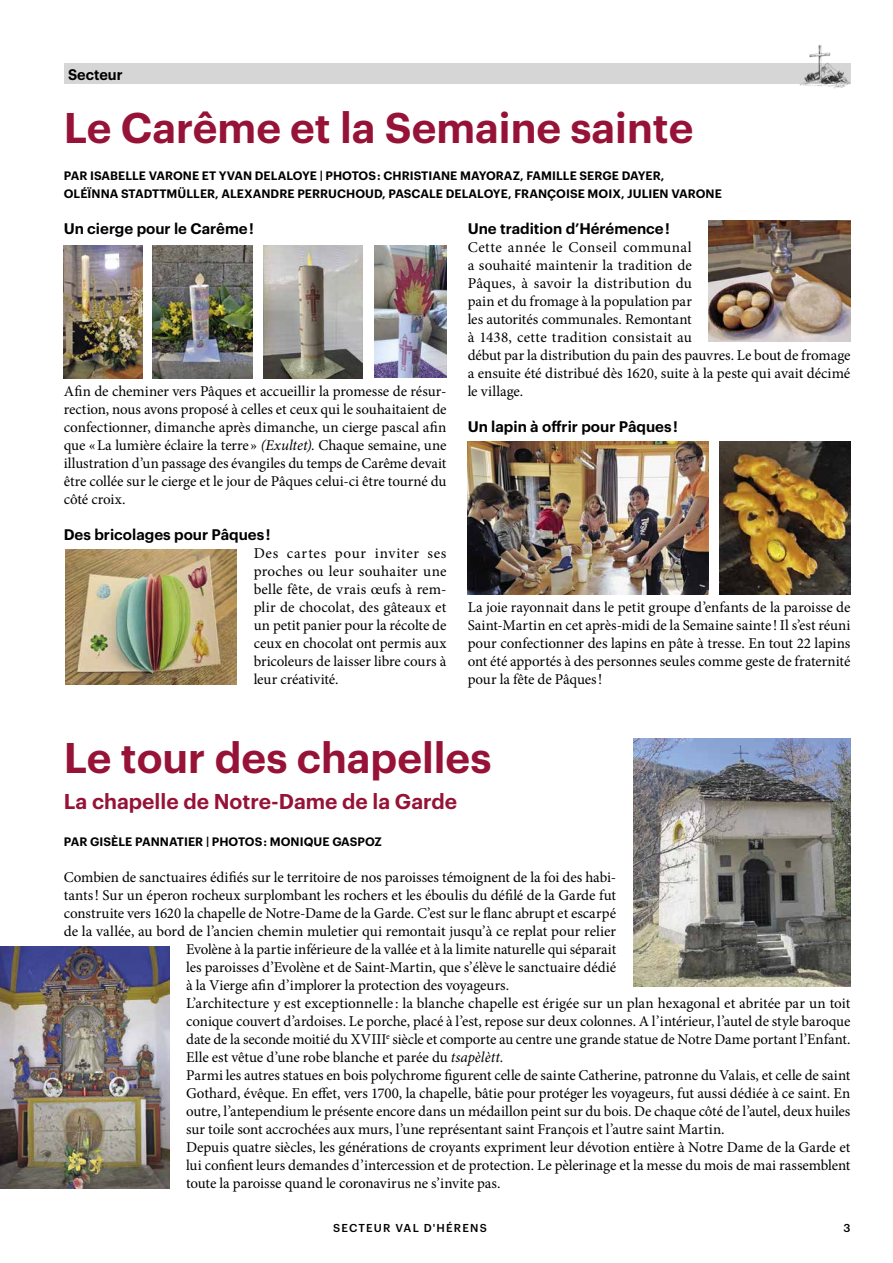
<style>
.page{position:relative;width:893px;height:1263px;background:#fff}
.page>*{position:absolute;margin:0;border:0;box-sizing:border-box;transform-origin:0 0}
.t1{font:600 42px "Graphik";color:#961337}
.t2{font:600 21px "Graphik";color:#961337}
.t3{font:15px/18px "Minion Pro";letter-spacing:-.005em;color:#000;text-align:justify}
.t4{font:600 15px "Graphik";color:#000}
.t5{font:600 15px "Graphik";color:#000;scale:.96 1}
.t6{font:600 12px/18px "Graphik";letter-spacing:.005em;color:#000}
.t7{font:500 11.25px "Graphik";letter-spacing:.105em;color:#000}
.s1{font-style:italic}
</style>
<div class="page">
<div style="left:64px;top:64px;width:786px;height:20px;background:#d6d6d6"></div>
<img style="left:796px;top:45px;width:55px;height:44px">
<img style="left:719px;top:441px;width:131px;height:153px">
<img style="left:468px;top:441px;width:240px;height:153px">
<img style="left:65px;top:550px;width:172px;height:134px">
<img style="left:153px;top:245px;width:99px;height:133px">
<img style="left:263px;top:245px;width:100px;height:133px">
<img style="left:374px;top:245px;width:72px;height:133px">
<img style="left:64px;top:245px;width:79px;height:133px">
<img style="left:709px;top:221px;width:141px;height:121px">
<img style="left:633px;top:738px;width:217px;height:248px">
<img style="left:0;top:946px;width:169px;height:242px">
<p class="t5" style="left:68px;top:63px;width:58px">Secteur</p>
<h1 class="t1" style="left:64px;top:95px;width:631px">Le Carême et la Semaine sainte</h1>
<p class="t6" style="left:64px;top:166px;width:659px">PAR ISABELLE VARONE ET YVAN DELALOYE | PHOTOS : CHRISTIANE MAYORAZ, FAMILLE SERGE DAYER,<br>OLÉÏNNA STADTTMÜLLER, ALEXANDRE PERRUCHOUD, PASCALE DELALOYE, FRANÇOISE MOIX, JULIEN VARONE</p>
<p class="t4" style="left:64px;top:217px;width:192px">Un cierge pour le Carême !</p>
<p class="t4" style="left:468px;top:217px;width:204px">Une tradition d’Hérémence !</p>
<p class="t3" style="left:468px;top:238px;width:384px;text-align:left">Cette année le Conseil communal<br>a souhaité maintenir la tradition de<br>Pâques, à savoir la distribution du<br>pain et du fromage à la population par<br>les autorités communales. Remontant<br>à 1438, cette tradition consistait au<br>début par la distribution du pain des pauvres. Le bout de fromage a ensuite été distribué dès 1620, suite à la peste qui avait décimé le village.</p>
<p class="t4" style="left:468px;top:415px;width:212px">Un lapin à offrir pour Pâques !</p>
<p class="t3" style="left:64px;top:382px;width:384px">Afin de cheminer vers Pâques et accueillir la promesse de résur&shy;rection, nous avons proposé à celles et ceux qui le souhaitaient de confectionner, dimanche après dimanche, un cierge pascal afin que «La lumière éclaire la terre» <span class="s1">(Exultet).</span> Chaque semaine, une illustration d’un passage des évangiles du temps de Carême devait être collée sur le cierge et le jour de Pâques celui-ci être tourné du côté croix.</p>
<p class="t4" style="left:64px;top:523px;width:208px">Des bricolages pour Pâques !</p>
<p class="t3" style="left:254px;top:544px;width:194px">Des cartes pour inviter ses proches ou leur souhaiter une belle fête, de vrais œufs à rem&shy;plir de chocolat, des gâteaux et un petit panier pour la récolte de ceux en chocolat ont permis aux bricoleurs de laisser libre cours à leur créativité.</p>
<p class="t3" style="left:468px;top:598px;width:384px">La joie rayonnait dans le petit groupe d’enfants de la paroisse de Saint-Martin en cet après-midi de la Semaine sainte! Il s’est réuni pour confectionner des lapins en pâte à tresse. En tout 22 lapins ont été apportés à des personnes seules comme geste de fraternité pour la fête de Pâques!</p>
<h1 class="t1" style="left:64px;top:725px;width:429px">Le tour des chapelles</h1>
<h2 class="t2" style="left:64px;top:786px;width:395px">La chapelle de Notre-Dame de la Garde</h2>
<p class="t6" style="left:64px;top:832px;width:320px">PAR GISÈLE PANNATIER | PHOTOS : MONIQUE GASPOZ</p>
<p class="t3" style="left:64px;top:868px;width:554px">Combien de sanctuaires édifiés sur le territoire de nos paroisses témoignent de la foi des habi-</p>
<p class="t3" style="left:64px;top:886px;width:554px">tants! Sur un éperon rocheux surplombant les rochers et les éboulis du défilé de la Garde fut</p>
<p class="t3" style="left:64px;top:904px;width:554px">construite vers 1620 la chapelle de Notre-Dame de la Garde. C’est sur le flanc abrupt et escarpé</p>
<p class="t3" style="left:64px;top:922px;width:554px">de la vallée, au bord de l’ancien chemin muletier qui remontait jusqu’à ce replat pour relier</p>
<p class="t3" style="left:186px;top:940px;width:432px">Evolène à la partie inférieure de la vallée et à la limite naturelle qui séparait</p>
<p class="t3" style="left:186px;top:958px;width:431px">les paroisses d’Evolène et de Saint-Martin, que s’élève le sanctuaire dédié</p>
<p class="t3" style="left:186px;top:976px;width:324px">à la Vierge afin d’implorer la protection des voyageurs.</p>
<p class="t3" style="left:186px;top:994px;width:666px">L’architecture y est exceptionnelle : la blanche chapelle est érigée sur un plan hexagonal et abritée par un toit</p>
<p class="t3" style="left:186px;top:1012px;width:666px">conique couvert d’ardoises. Le porche, placé à l’est, repose sur deux colonnes. A l’intérieur, l’autel de style baroque</p>
<p class="t3" style="left:186px;top:1030px;width:666px">date de la seconde moitié du XVIII<sup>e</sup> siècle et comporte au centre une grande statue de Notre Dame portant l’Enfant.</p>
<p class="t3" style="left:186px;top:1048px;width:319px">Elle est vêtue d’une robe blanche et parée du <span class="s1">tsapèlètt.</span></p>
<p class="t3" style="left:186px;top:1066px;width:666px">Parmi les autres statues en bois polychrome figurent celle de sainte Catherine, patronne du Valais, et celle de saint</p>
<p class="t3" style="left:186px;top:1084px;width:666px">Gothard, évêque. En effet, vers 1700, la chapelle, bâtie pour protéger les voyageurs, fut aussi dédiée à ce saint. En</p>
<p class="t3" style="left:186px;top:1102px;width:666px">outre, l’antependium le présente encore dans un médaillon peint sur du bois. De chaque côté de l’autel, deux huiles</p>
<p class="t3" style="left:186px;top:1120px;width:540px">sur toile sont accrochées aux murs, l’une représentant saint François et l’autre saint Martin.</p>
<p class="t3" style="left:186px;top:1138px;width:666px">Depuis quatre siècles, les générations de croyants expriment leur dévotion entière à Notre Dame de la Garde et</p>
<p class="t3" style="left:186px;top:1156px;width:666px">lui confient leurs demandes d’intercession et de protection. Le pèlerinage et la messe du mois de mai rassemblent</p>
<p class="t3" style="left:186px;top:1174px;width:316px">toute la paroisse quand le coronavirus ne s’invite pas.</p>
<p class="t7" style="left:333px;top:1219px;width:155px">SECTEUR VAL D'HÉRENS</p>
<p class="t7" style="left:843px;top:1219px;width:9px">3</p>
</div>
